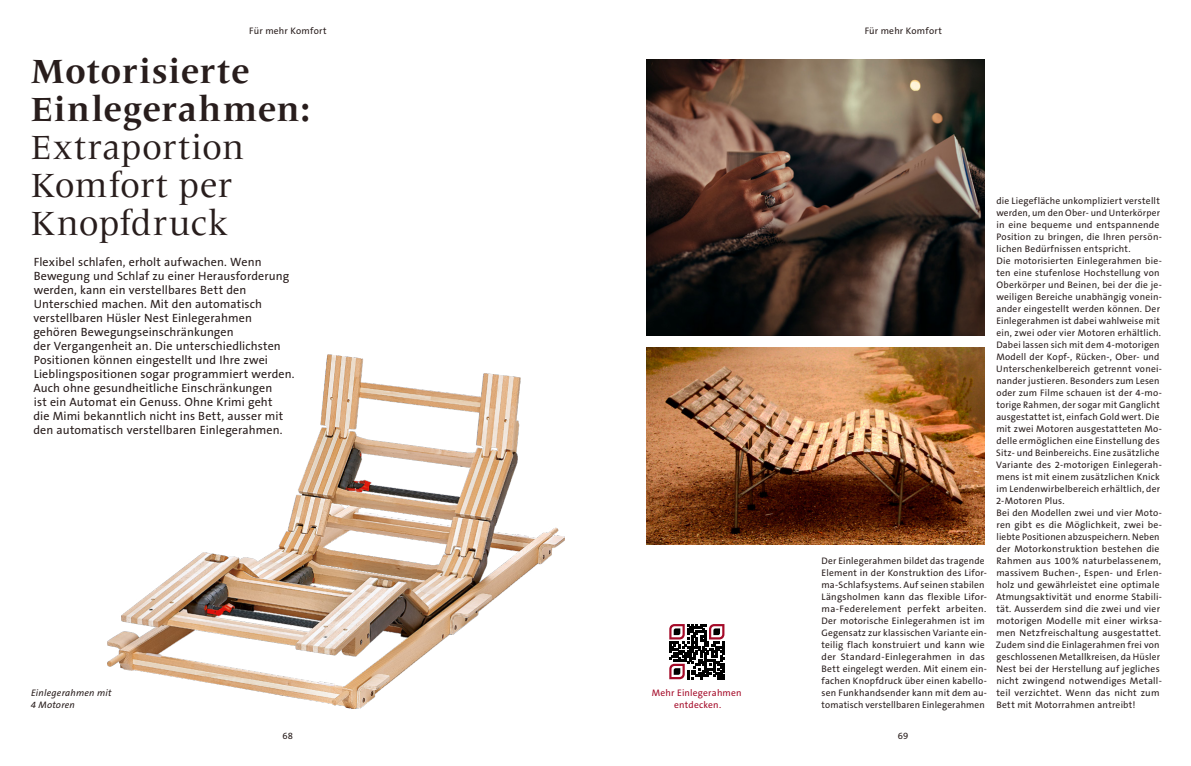
<style>
.page{position:relative;width:1191px;height:766px;background:#fff}
.page>*{position:absolute;margin:0;border:0;box-sizing:border-box;transform-origin:0 0}
.t1{font:35px/38px "Frutiger Serif LT Pro";letter-spacing:.01em;color:#281d1c}
.t2{font:700 35px/38px "Frutiger Serif LT Pro";letter-spacing:.025em;color:#281d1c}
.t3{font:12px/14px "The Sans B W5 Plain";letter-spacing:.01em;color:#281d1c}
.t4{font:9.5px/12px "The Sans B W5 Plain";letter-spacing:.02em;color:#281d1c}
.t5{font:9.5px/12px "The Sans B W5 Plain";letter-spacing:.02em;color:#a40a28;text-align:center}
.t6{font:italic 9.5px/12px "The Sans B W5 Plain";letter-spacing:.025em;color:#281d1c}
</style>
<div class="page">
<img style="left:107px;top:354px;width:457px;height:354px">
<img style="left:646px;top:60px;width:339px;height:275px">
<img style="left:646px;top:348px;width:339px;height:196px">
<svg style="left:669px;top:624px;width:55px;height:55px"></svg>
<p class="t4" style="left:249px;top:25px;width:79px">Für mehr Komfort</p>
<p class="t4" style="left:864px;top:25px;width:79px">Für mehr Komfort</p>
<h1 class="t2" style="left:31px;top:52px;width:281px">Motorisierte<br>Einlegerahmen:</h1>
<h1 class="t1" style="left:31px;top:128px;width:215px">Extraportion<br>Komfort per<br>Knopfdruck</h1>
<p class="t3" style="left:33px;top:255px;width:263px">Flexibel schlafen, erholt aufwachen. Wenn Bewegung und Schlaf zu einer Herausforderung werden, kann ein verstellbares Bett den Unterschied machen. Mit den automatisch verstellbaren Hüsler Nest Einlegerahmen gehören Bewegungseinschränkungen<br>der Vergangenheit an. Die unterschiedlichsten Positionen können eingestellt und Ihre zwei Lieblingspositionen sogar programmiert werden.<br>Auch ohne gesundheitliche Einschränkungen<br>ist ein Automat ein Genuss. Ohne Krimi geht<br>die Mimi bekanntlich nicht ins Bett, ausser mit den automatisch verstellbaren Einlegerahmen.</p>
<p class="t6" style="left:31px;top:687px;width:82px">Einlegerahmen mit<br>4 Motoren</p>
<p class="t5" style="left:652px;top:686px;width:91px">Mehr Einlegerahmen entdecken.</p>
<p class="t4" style="left:821px;top:554px;width:167px">Der Einlegerahmen bildet das tragende Element in der Konstruktion des Lifor&shy;ma-Schlafsystems. Auf seinen stabilen Längsholmen kann das flexible Lifor&shy;ma-Federelement perfekt arbeiten.<br>Der motorische Einlegerahmen ist im Gegensatz zur klassischen Variante ein&shy;teilig flach konstruiert und kann wie der Standard-Einlegerahmen in das Bett eingelegt werden. Mit einem ein&shy;fachen Knopfdruck über einen kabello&shy;sen Funkhandsender kann mit dem au&shy;tomatisch verstellbaren Einlegerahmen</p>
<p class="t4" style="left:282px;top:729px;width:12px">68</p>
<p class="t4" style="left:898px;top:729px;width:12px">69</p>
<p class="t4" style="left:996px;top:194px;width:168px">die Liegefläche unkompliziert verstellt werden, um den Ober- und Unterkörper in eine bequeme und entspannende Position zu bringen, die Ihren persön&shy;lichen Bedürfnissen entspricht.<br>Die motorisierten Einlegerahmen bie&shy;ten eine stufenlose Hochstellung von Oberkörper und Beinen, bei der die je&shy;weiligen Bereiche unabhängig vonein&shy;ander eingestellt werden können. Der Einlegerahmen ist dabei wahlweise mit ein, zwei oder vier Motoren erhältlich.<br>Dabei lassen sich mit dem 4-motorigen Modell der Kopf-, Rücken-, Ober- und Unterschenkelbereich getrennt vonei&shy;nander justieren. Besonders zum Lesen oder zum Filme schauen ist der 4-mo&shy;torige Rahmen, der sogar mit Ganglicht ausgestattet ist, einfach Gold wert. Die mit zwei Motoren ausgestatteten Mo&shy;delle ermöglichen eine Einstellung des Sitz- und Beinbereichs. Eine zusätzliche Variante des 2-motorigen Einlegerah&shy;mens ist mit einem zusätzlichen Knick im Lendenwirbelbereich erhältlich, der 2-Motoren Plus.<br>Bei den Modellen zwei und vier Moto&shy;ren gibt es die Möglichkeit, zwei be&shy;liebte Positionen abzuspeichern. Neben der Motorkonstruktion bestehen die Rahmen aus 100% naturbelassenem, massivem Buchen-, Espen- und Erlen&shy;holz und gewährleistet eine optimale Atmungsaktivität und enorme Stabili&shy;tät. Ausserdem sind die zwei und vier motorigen Modelle mit einer wirksa&shy;men Netzfreischaltung ausgestattet.<br>Zudem sind die Einlagerahmen frei von geschlossenen Metallkreisen, da Hüsler Nest bei der Herstellung auf jegliches nicht zwingend notwendiges Metall&shy;teil verzichtet. Wenn das nicht zum Bett mit Motorrahmen antreibt!</p>
</div>
